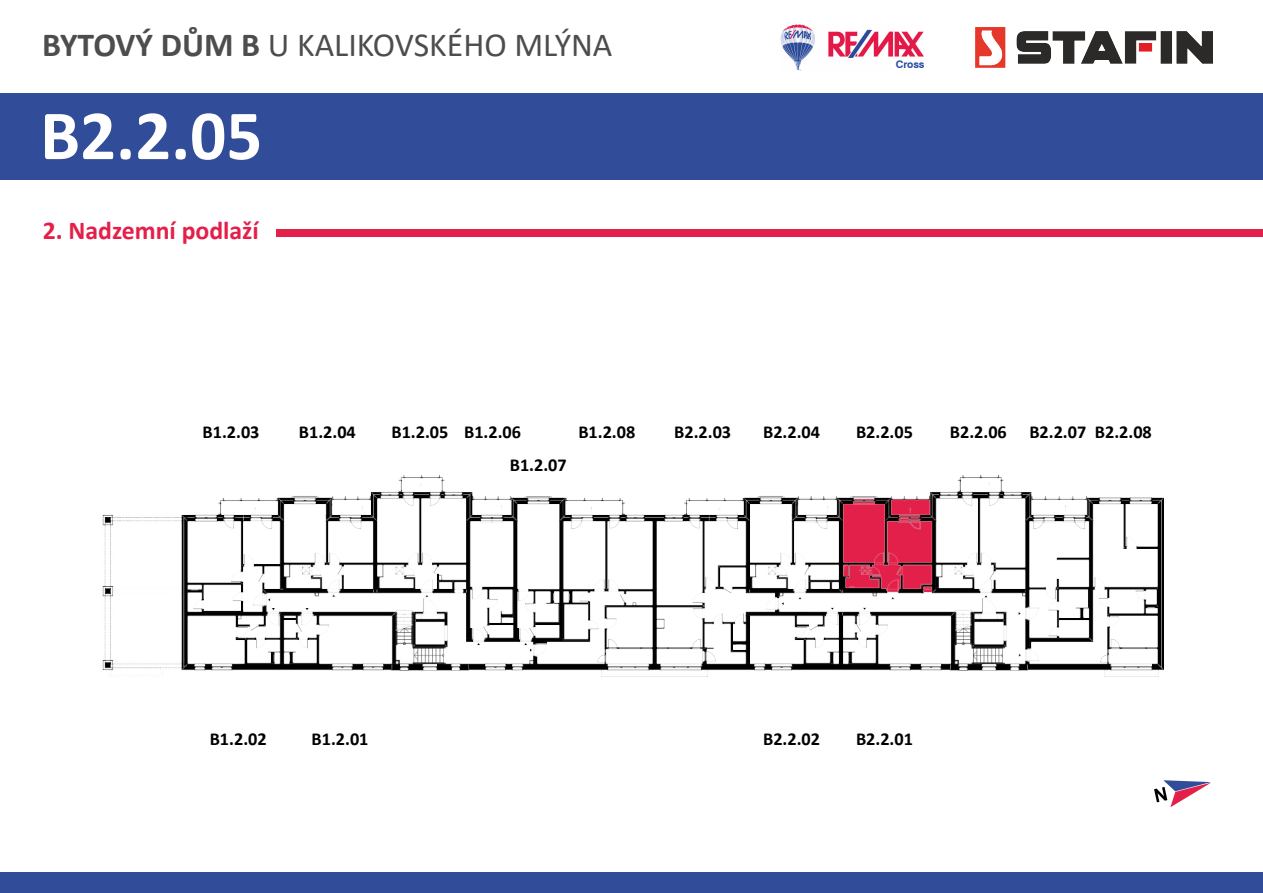
<style>
.page{position:relative;width:1263px;height:893px;background:#fff}
.page>*{position:absolute;margin:0;border:0;box-sizing:border-box;transform-origin:0 0}
.t1{font:700 71.1px "Calibri";color:#fff}
.t2{font:33.75px "Calibri";color:#4d4d4d}
.t3{font:700 25.8px "Calibri";color:#e41f49}
.t4{font:700 18.3px "Calibri";color:#000}
.t5{font:700 10.35px "Swiss 721 BT";letter-spacing:-.015em;color:#254aa5}
.s1{font-weight:700}
</style>
<div class="page">
<div style="left:0;top:93px;width:1263px;height:87px;background:#314c98"></div>
<div style="left:0;top:872px;width:1263px;height:21px;background:#314c98"></div>
<img style="left:975px;top:28px;width:237px;height:39px">
<img style="left:780px;top:24px;width:143px;height:46px">
<div style="left:276px;top:229px;width:987px;height:8px;background:#e32049"></div>
<img style="left:102px;top:476px;width:1061px;height:201px">
<svg style="left:1154px;top:780px;width:57px;height:27px"></svg>
<h2 class="t2" style="left:42px;top:31px;width:572px"><span class="s1">BYTOVÝ DŮM B</span> U KALIKOVSKÉHO MLÝNA</h2>
<h1 class="t1" style="left:40px;top:106px;width:224px">B2.2.05</h1>
<h3 class="t3" style="left:43px;top:219px;width:218px">2. Nadzemní podlaží</h3>
<p class="t5" style="left:896px;top:60px;width:30px">Cross</p>
<p class="t4" style="left:203px;top:425px;width:58px">B1.2.03</p>
<p class="t4" style="left:299px;top:425px;width:58px">B1.2.04</p>
<p class="t4" style="left:391px;top:425px;width:58px">B1.2.05</p>
<p class="t4" style="left:464px;top:425px;width:58px">B1.2.06</p>
<p class="t4" style="left:578px;top:425px;width:58px">B1.2.08</p>
<p class="t4" style="left:674px;top:425px;width:58px">B2.2.03</p>
<p class="t4" style="left:763px;top:425px;width:58px">B2.2.04</p>
<p class="t4" style="left:856px;top:425px;width:58px">B2.2.05</p>
<p class="t4" style="left:950px;top:425px;width:203px">B2.2.06 B2.2.07 B2.2.08</p>
<p class="t4" style="left:510px;top:458px;width:58px">B1.2.07</p>
<p class="t4" style="left:210px;top:731px;width:58px">B1.2.02</p>
<p class="t4" style="left:312px;top:731px;width:58px">B1.2.01</p>
<p class="t4" style="left:763px;top:731px;width:58px">B2.2.02</p>
<p class="t4" style="left:856px;top:731px;width:58px">B2.2.01</p>
</div>
